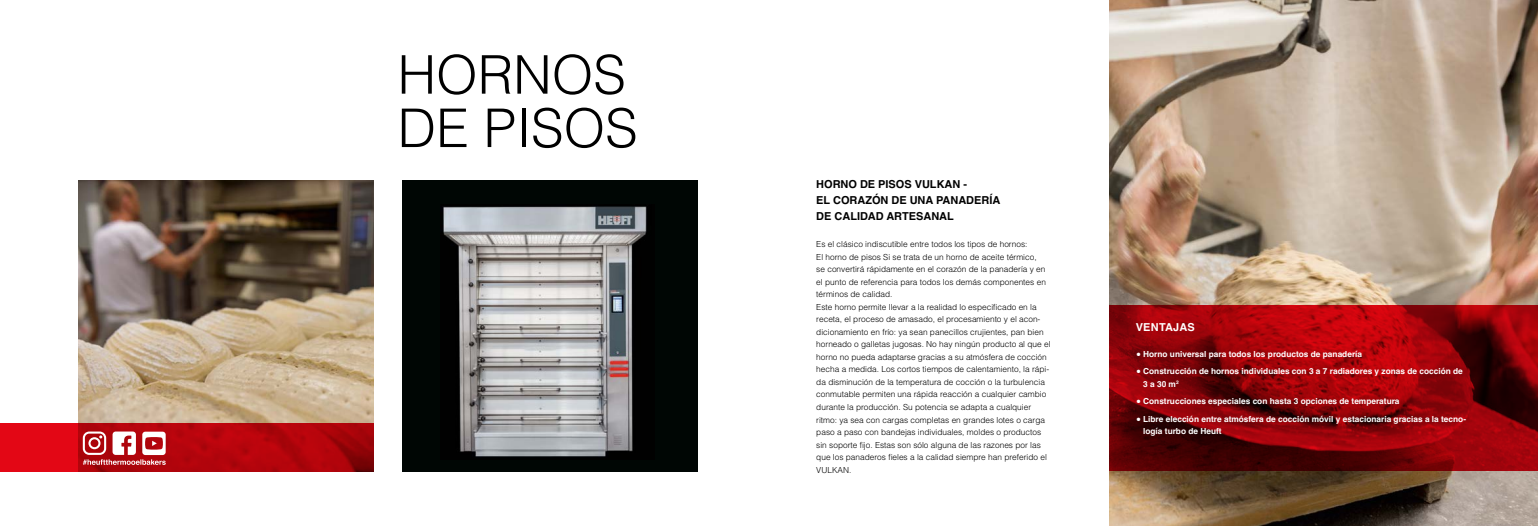
<style>
.page{position:relative;width:1538px;height:526px;background:#fff}
.page>*{position:absolute;margin:0;border:0;box-sizing:border-box;transform-origin:0 0}
.Headline_schwarz_ES{font:300 53.38px/53.4px "Helvetica";color:#000}
.Subline_schwarz_ES{font:700 10.94px/15.8px "Helvetica";color:#000}
.Besonderheiten_ES{font:700 10.94px "Helvetica";letter-spacing:.02em;color:#fff}
.Fliestext_schwarz_ES{font:300 8.31px/12.5px "Helvetica";color:#000}
.t1{font:700 8.31px/12.5px "Helvetica";color:#fff}
.s1{font-size:15.75px}
</style>
<div class="page">
<img style="left:1110px;top:0;width:428px;height:526px">
<svg style="left:1109px;top:305px;width:429px;height:166px;background:#840308"></svg>
<img style="left:78px;top:181px;width:296px;height:242px">
<div style="left:402px;top:180px;width:296px;height:291px;background:#000604"></div>
<svg style="left:0;top:423px;width:374px;height:48px;background:#bc040d"></svg>
<img style="left:443px;top:206px;width:204px;height:251px">
<svg style="left:83px;top:431px;width:83px;height:34px"></svg>
<p class="Headline_schwarz_ES" style="left:397px;top:44px;width:242px">HORNOS<br>DE PISOS</p>
<p class="Subline_schwarz_ES" style="left:816px;top:177px;width:185px">HORNO DE PISOS VULKAN -<br>EL CORAZÓN DE UNA PANADERÍA<br>DE CALIDAD ARTESANAL</p>
<p class="Fliestext_schwarz_ES" style="left:816px;top:237px;width:236px">Es el clásico indiscutible entre todos los tipos de hornos:<br>El horno de pisos Si se trata de un horno de aceite térmico,<br>se convertirá rápidamente en el corazón de la panadería y en el punto de referencia para todos los demás componentes en términos de calidad.<br>Este horno permite llevar a la realidad lo especificado en la receta, el proceso de amasado, el procesamiento y el acon&shy;dicionamiento en frío: ya sean panecillos crujientes, pan bien horneado o galletas jugosas. No hay ningún producto al que el horno no pueda adaptarse gracias a su atmósfera de cocción hecha a medida. Los cortos tiempos de calentamiento, la rápi&shy;da disminución de la temperatura de cocción o la turbulencia conmutable permiten una rápida reacción a cualquier cambio durante la producción. Su potencia se adapta a cualquier ritmo: ya sea con cargas completas en grandes lotes o carga paso a paso con bandejas individuales, moldes o productos sin soporte fijo. Estas son sólo alguna de las razones por las que los panaderos fieles a la calidad siempre han preferido el VULKAN.</p>
<p class="Besonderheiten_ES" style="left:1136px;top:318px;width:60px">VENTAJAS</p>
<p class="t1" style="left:1136px;top:348px;width:228px"><span class="s1">•</span> Horno universal para todos los productos de panadería</p>
<p class="t1" style="left:1143px;top:365px;width:321px;text-indent:-7px"><span class="s1">•</span> Construcción de hornos individuales con 3 a 7 radiadores y zonas de cocción de<br>3 a 30 m<sup>2</sup></p>
<p class="t1" style="left:1136px;top:395px;width:265px"><span class="s1">•</span> Construcciones especiales con hasta 3 opciones de temperatura</p>
<p class="t1" style="left:1143px;top:413px;width:324px;text-indent:-7px"><span class="s1">•</span> Libre elección entre atmósfera de cocción móvil y estacionaria gracias a la tecno&shy;logía turbo de Heuft</p>
</div>
